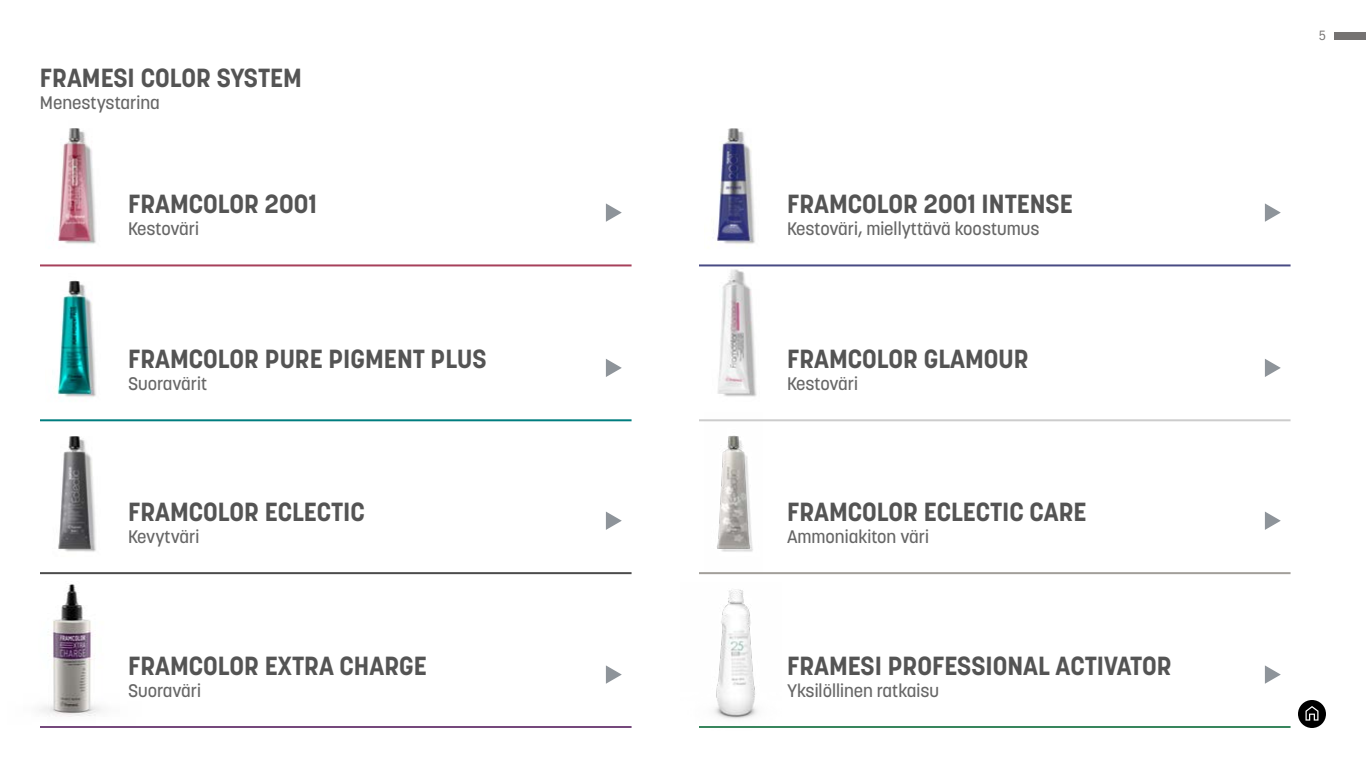
<style>
.page{position:relative;width:1366px;height:768px;background:#fff}
.page>*{position:absolute;margin:0;border:0;box-sizing:border-box;transform-origin:0 0}
.t1{font:700 26px "Korolev";color:#545454}
.t2{font:500 18px "Korolev";color:#666}
.t3{font:condensed 14px "Franklin Gothic LT Pro";color:#757372}
</style>
<div class="page">
<img style="left:58px;top:128px;width:38px;height:117px">
<img style="left:45px;top:266px;width:58px;height:132px">
<img style="left:717px;top:128px;width:38px;height:117px">
<img style="left:704px;top:266px;width:58px;height:131px">
<img style="left:39px;top:574px;width:102px;height:143px">
<img style="left:714px;top:589px;width:44px;height:130px">
<img style="left:45px;top:421px;width:58px;height:131px">
<img style="left:704px;top:421px;width:58px;height:131px">
<div style="left:1334px;top:32px;width:32px;height:8px;background:#757372"></div>
<svg style="left:606px;top:203px;width:16px;height:19px"></svg>
<svg style="left:1265px;top:203px;width:16px;height:19px"></svg>
<hr style="left:40px;top:264px;width:592px;height:2px;background:#a7405b">
<hr style="left:699px;top:264px;width:592px;height:2px;background:#494b84">
<svg style="left:606px;top:359px;width:16px;height:18px"></svg>
<svg style="left:1265px;top:359px;width:16px;height:18px"></svg>
<hr style="left:40px;top:419px;width:592px;height:2px;background:#007d7f">
<hr style="left:699px;top:419px;width:592px;height:2px;background:#ccc">
<svg style="left:606px;top:512px;width:16px;height:18px"></svg>
<svg style="left:1265px;top:512px;width:16px;height:18px"></svg>
<hr style="left:40px;top:572px;width:592px;height:2px;background:#4c4c4c">
<hr style="left:699px;top:572px;width:592px;height:2px;background:#a29f9a">
<svg style="left:606px;top:665px;width:16px;height:19px"></svg>
<svg style="left:1265px;top:665px;width:16px;height:19px"></svg>
<hr style="left:40px;top:726px;width:592px;height:2px;background:#75497c">
<hr style="left:699px;top:726px;width:592px;height:2px;background:#38865d">
<div style="left:1298px;top:700px;width:28px;height:28px;background:#000;border-radius:50%"></div>
<svg style="left:1306px;top:706px;width:12px;height:15px"></svg>
<p class="t1" style="left:40px;top:61px;width:264px">FRAMESI COLOR SYSTEM</p>
<p class="t2" style="left:40px;top:91px;width:121px">Menestystarina</p>
<p class="t1" style="left:128px;top:188px;width:190px">FRAMCOLOR 2001</p>
<p class="t2" style="left:128px;top:217px;width:73px">Kestoväri</p>
<p class="t1" style="left:128px;top:343px;width:360px">FRAMCOLOR PURE PIGMENT PLUS</p>
<p class="t2" style="left:128px;top:372px;width:81px">Suoravärit</p>
<p class="t1" style="left:128px;top:496px;width:238px">FRAMCOLOR ECLECTIC</p>
<p class="t2" style="left:128px;top:525px;width:73px">Kevytväri</p>
<p class="t1" style="left:128px;top:650px;width:300px">FRAMCOLOR EXTRA CHARGE</p>
<p class="t2" style="left:128px;top:679px;width:75px">Suoraväri</p>
<p class="t1" style="left:787px;top:188px;width:287px">FRAMCOLOR 2001 INTENSE</p>
<p class="t2" style="left:787px;top:217px;width:254px">Kestoväri, miellyttävä koostumus</p>
<p class="t1" style="left:787px;top:343px;width:243px">FRAMCOLOR GLAMOUR</p>
<p class="t2" style="left:787px;top:372px;width:73px">Kestoväri</p>
<p class="t1" style="left:787px;top:496px;width:301px">FRAMCOLOR ECLECTIC CARE</p>
<p class="t2" style="left:787px;top:525px;width:143px">Ammoniakiton väri</p>
<p class="t1" style="left:787px;top:650px;width:386px">FRAMESI PROFESSIONAL ACTIVATOR</p>
<p class="t2" style="left:787px;top:679px;width:154px">Yksilöllinen ratkaisu</p>
<p class="t3" style="left:1319px;top:28px;width:9px">5</p>
</div>
